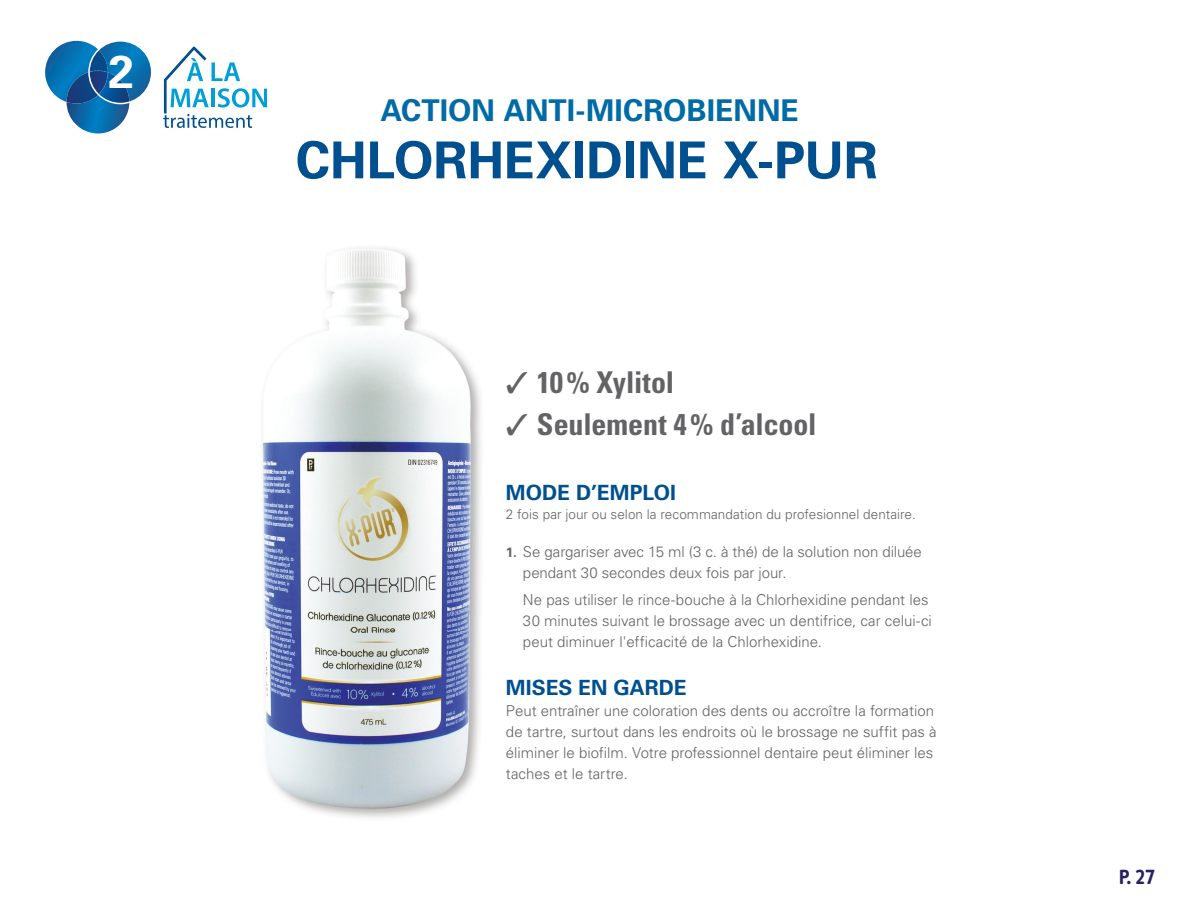
<style>
.page{position:relative;width:1188px;height:918px;background:#fff}
.page>*{position:absolute;margin:0;border:0;box-sizing:border-box;transform-origin:0 0}
.t1{font:700 51px "Univers";letter-spacing:-.005em;color:#00508f}
.t2{font:700 46.05px "Univers";color:#fff}
.t3{font:700 condensed 30px "Univers";letter-spacing:-.005em;color:#636366}
.t4{font:700 30px "Univers";letter-spacing:.005em;color:#006ba6}
.t5{font:700 21px "Univers";letter-spacing:.005em;color:#00508f}
.t6{font:700 21px "Innfoo 2";color:#252161}
.t7{font:300 15px/21px "Univers";color:#636366}
.t8{font:300 13.5px "Univers";letter-spacing:.005em;color:#636366}
.s1{font-weight:700;font-size:13.5px}
</style>
<div class="page">
<img style="left:59px;top:40px;width:209px;height:94px">
<img style="left:262px;top:247px;width:219px;height:571px">
<img style="left:67px;top:102px;width:41px;height:31px">
<img style="left:98px;top:41px;width:22px;height:31px">
<img style="left:98px;top:95px;width:15px;height:8px">
<img style="left:45px;top:46px;width:53px;height:56px">
<svg style="left:67px;top:102px;width:14px;height:2px"></svg>
<img style="left:91px;top:63px;width:17px;height:7px">
<svg style="left:88px;top:70px;width:21px;height:26px"></svg>
<div style="left:88px;top:40px;width:65px;height:64px;border:2px solid #fff;border-radius:50%"></div>
<svg style="left:163px;top:47px;width:104px;height:81px"></svg>
<h2 class="t2" style="left:109px;top:42px;width:27px">2</h2>
<h3 class="t4" style="left:380px;top:91px;width:420px">ACTION ANTI-MICROBIENNE</h3>
<h1 class="t1" style="left:296px;top:127px;width:584px">CHLORHEXIDINE X-PUR</h1>
<h3 class="t3" style="left:506px;top:364px;width:170px">✓ 10% Xylitol</h3>
<h3 class="t3" style="left:506px;top:406px;width:312px">✓ Seulement 4% d’alcool</h3>
<h3 class="t5" style="left:506px;top:479px;width:172px">MODE D’EMPLOI</h3>
<p class="t8" style="left:506px;top:507px;width:411px">2 fois par jour ou selon la recommandation du profesionnel dentaire.</p>
<p class="t7" style="left:523px;top:541px;width:400px;text-indent:-17px"><span class="s1">1.</span> Se gargariser avec 15 ml (3 c. à thé) de la solution non diluée pendant 30 secondes deux fois par jour.</p>
<p class="t7" style="left:523px;top:589px;width:410px">Ne pas utiliser le rince-bouche à la Chlorhexidine pendant les<br>30 minutes suivant le brossage avec un dentifrice, car celui-ci peut diminuer l'efficacité de la Chlorhexidine.</p>
<h3 class="t5" style="left:506px;top:674px;width:183px">MISES EN GARDE</h3>
<p class="t7" style="left:506px;top:700px;width:432px">Peut entraîner une coloration des dents ou accroître la formation de tartre, surtout dans les endroits où le brossage ne suffit pas à éliminer le biofilm. Votre professionnel dentaire peut éliminer les taches et le tartre.</p>
<h3 class="t6" style="left:1119px;top:864px;width:38px">P. 27</h3>
</div>
